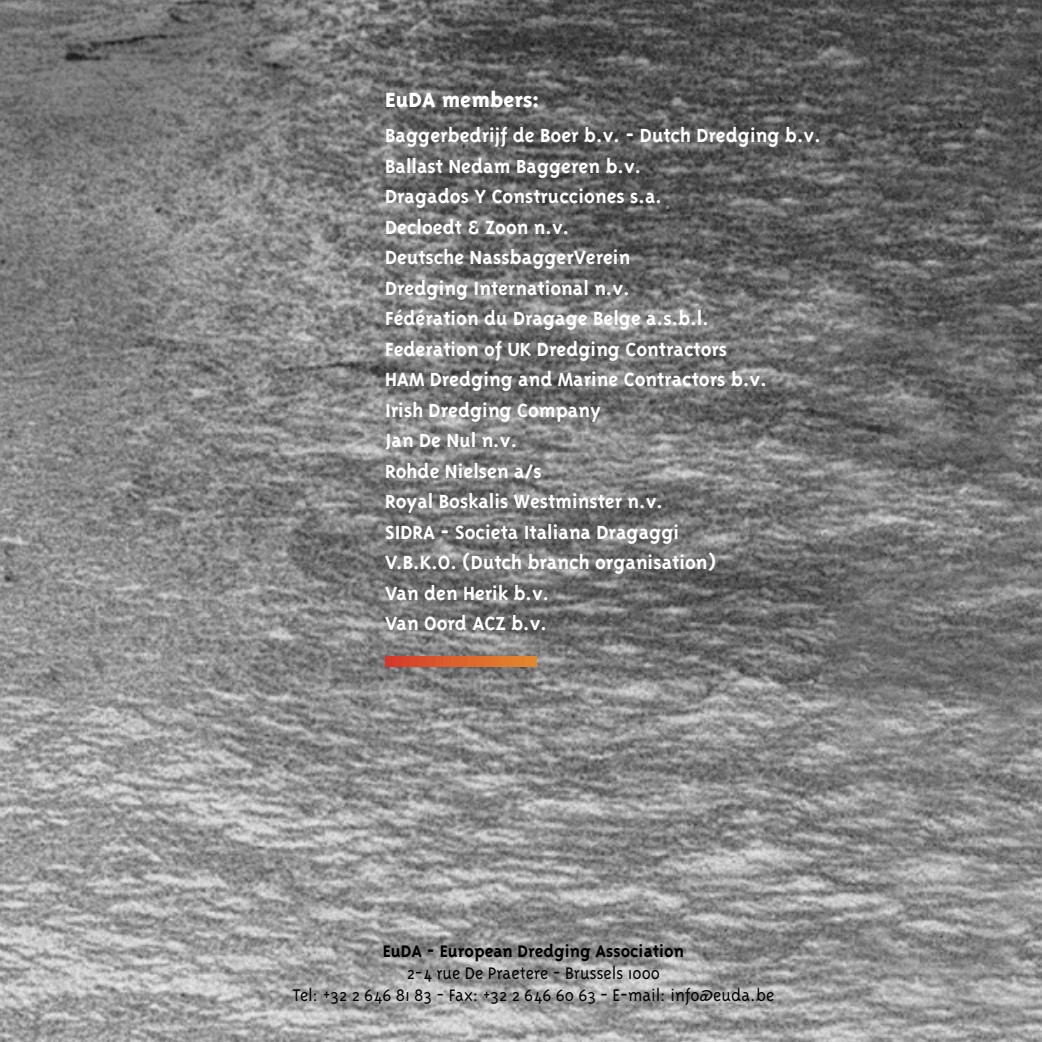
<style>
.page{position:relative;width:1042px;height:1042px;background:#fff}
.page>*{position:absolute;margin:0;border:0;box-sizing:border-box;transform-origin:0 0}
.t1{font:800 23.62px "Triplex";color:#fff}
.t2{font:700 21.88px/30.4px "Triplex";color:#fff}
.t3{font:300 19.25px/21.9px "Triplex";color:#000;text-align:center}
.t4{font:700 19.25px "Triplex";color:#000}
</style>
<div class="page">
<img style="left:0;top:0;width:1042px;height:1042px">
<svg style="left:385px;top:657px;width:151px;height:9px"></svg>
<p class="t1" style="left:385px;top:85px;width:156px">EuDA members:</p>
<p class="t2" style="left:385px;top:120px;width:437px">Baggerbedrijf de Boer b.v. - Dutch Dredging b.v.<br>Ballast Nedam Baggeren b.v.<br>Dragados Y Construcciones s.a.<br>Decloedt &amp; Zoon n.v.<br>Deutsche NassbaggerVerein<br>Dredging International n.v.<br>Fédération du Dragage Belge a.s.b.l.<br>Federation of UK Dredging Contractors<br>HAM Dredging and Marine Contractors b.v.<br>Irish Dredging Company<br>Jan De Nul n.v.<br>Rohde Nielsen a/s<br>Royal Boskalis Westminster n.v.<br>SIDRA - Societa Italiana Dragaggi<br>V.B.K.O. (Dutch branch organisation)<br>Van den Herik b.v.<br>Van Oord ACZ b.v.</p>
<p class="t4" style="left:383px;top:939px;width:303px">EuDA - European Dredging Association</p>
<p class="t3" style="left:293px;top:961px;width:483px">2-4 rue De Praetere - Brussels 1000<br>Tel: +32 2 646 81 83 - Fax: +32 2 646 60 63 - E-mail: info@euda.be</p>
</div>
